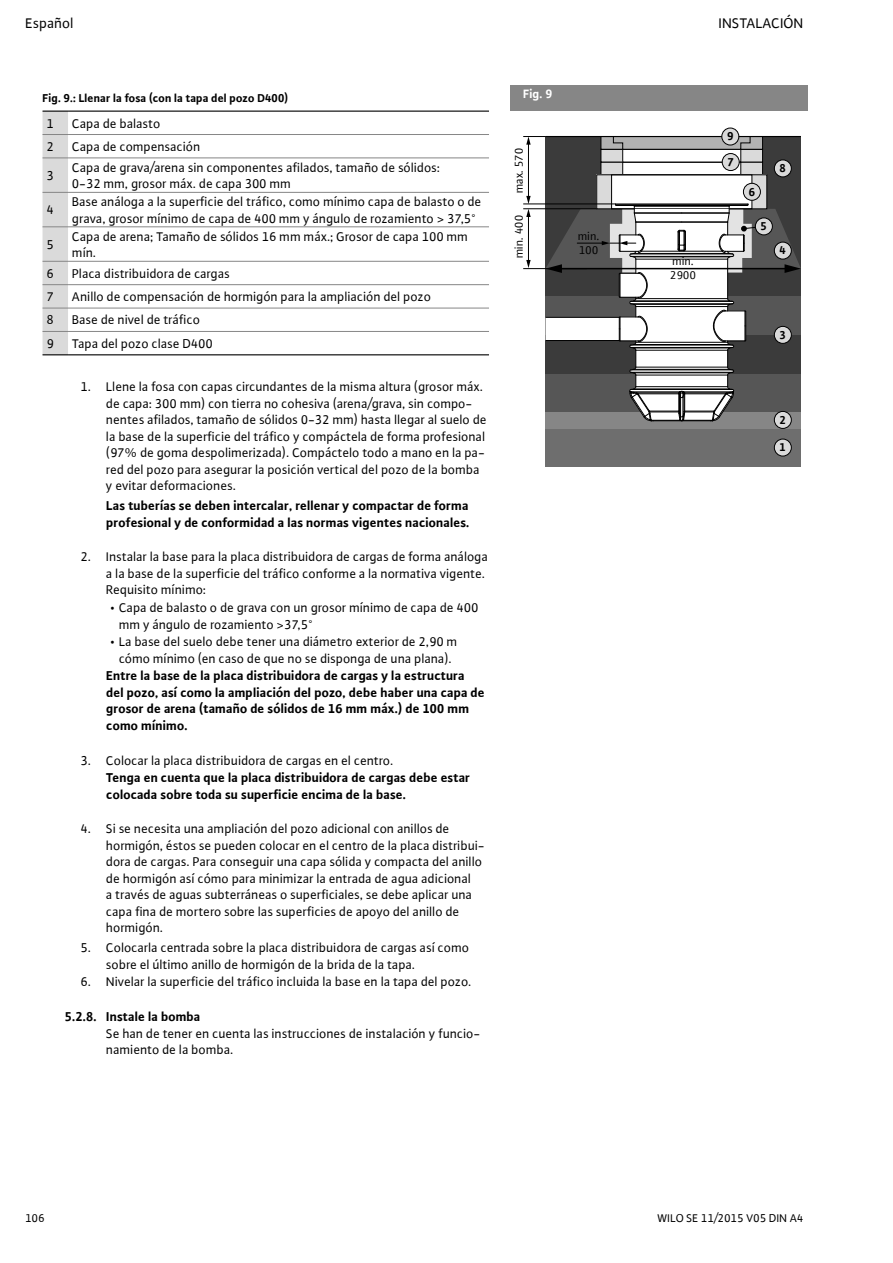
<style>
.page{position:relative;width:893px;height:1263px;background:#fff}
.page>*{position:absolute;margin:0;border:0;box-sizing:border-box;transform-origin:0 0}
.t1{font:15px "WILO Plus Global";color:#000}
.t2{font:13.5px/16.5px "WILO Plus Global";color:#000}
.t3{font:700 13.5px/16.5px "WILO Plus Global";color:#000}
.t4{font:700 12.75px "WILO Plus Global";color:#fff}
.t5{font:700 12px "WILO Plus Global";color:#000}
.t6{font:12px/14.4px "WILO Plus FM";color:#000}
.t7{font:12px "WILO Plus Global";color:#000}
.t8{font:700 12px "WILO Plus FM";color:#000}
</style>
<div class="page">
<hr style="left:68px;top:111px;width:421px;height:1px;background:#000">
<hr style="left:68px;top:354px;width:421px;height:1px;background:#000">
<hr style="left:68px;top:134px;width:421px;height:1px;background:#868686">
<hr style="left:68px;top:158px;width:421px;height:1px;background:#868686">
<div style="left:43px;top:111px;width:25px;height:244px;background:#dadada"></div>
<hr style="left:68px;top:192px;width:421px;height:1px;background:#868686">
<hr style="left:68px;top:226px;width:421px;height:1px;background:#868686">
<hr style="left:68px;top:261px;width:421px;height:1px;background:#868686">
<hr style="left:68px;top:284px;width:421px;height:1px;background:#868686">
<hr style="left:68px;top:308px;width:421px;height:1px;background:#868686">
<hr style="left:68px;top:331px;width:421px;height:1px;background:#868686">
<div style="left:546px;top:137px;width:255px;height:131px;background:#3b3b3b"></div>
<div style="left:546px;top:428px;width:255px;height:39px;background:#6e6e6e"></div>
<div style="left:546px;top:411px;width:255px;height:17px;background:#868686"></div>
<svg style="left:545px;top:317px;width:1px;height:24px"></svg>
<div style="left:601px;top:162px;width:161px;height:13px;background:#dadada"></div>
<div style="left:601px;top:162px;width:162px;height:13px;border:1px solid #000"></div>
<div style="left:623px;top:162px;width:118px;height:13px;background:#fff"></div>
<div style="left:622px;top:162px;width:119px;height:13px;border:1px solid #000"></div>
<div style="left:601px;top:149px;width:161px;height:13px;background:#dadada"></div>
<div style="left:623px;top:149px;width:118px;height:13px;background:#fff"></div>
<div style="left:601px;top:137px;width:161px;height:12px;background:#b2b2b2"></div>
<div style="left:601px;top:136px;width:162px;height:14px;border:1px solid #000"></div>
<svg style="left:613px;top:137px;width:138px;height:13px"></svg>
<hr style="left:546px;top:136px;width:255px;height:1px;background:#000">
<div style="left:597px;top:175px;width:170px;height:34px;background:#fff"></div>
<div style="left:597px;top:175px;width:15px;height:34px;background:#dadada"></div>
<div style="left:752px;top:175px;width:15px;height:34px;background:#dadada"></div>
<div style="left:596px;top:174px;width:171px;height:35px;border:1px solid #000"></div>
<div style="left:611px;top:174px;width:141px;height:35px;border:1px solid #000"></div>
<div style="left:774px;top:411px;width:17px;height:17px;background:#dadada;border-radius:50%"></div>
<div style="left:774px;top:411px;width:18px;height:18px;border:1px solid #000;border-radius:50%"></div>
<div style="left:743px;top:183px;width:17px;height:17px;background:#dadada;border-radius:50%"></div>
<div style="left:743px;top:183px;width:18px;height:18px;border:1px solid #000;border-radius:50%"></div>
<div style="left:722px;top:154px;width:17px;height:17px;background:#dadada;border-radius:50%"></div>
<div style="left:722px;top:153px;width:18px;height:18px;border:1px solid #000;border-radius:50%"></div>
<div style="left:774px;top:160px;width:17px;height:17px;background:#dadada;border-radius:50%"></div>
<div style="left:774px;top:160px;width:18px;height:17px;border:1px solid #000;border-radius:50%"></div>
<div style="left:722px;top:128px;width:17px;height:17px;background:#dadada;border-radius:50%"></div>
<div style="left:721px;top:128px;width:18px;height:17px;border:1px solid #000;border-radius:50%"></div>
<div style="left:774px;top:439px;width:17px;height:17px;background:#dadada;border-radius:50%"></div>
<div style="left:774px;top:439px;width:18px;height:17px;border:1px solid #000;border-radius:50%"></div>
<hr style="left:523px;top:208px;width:74px;height:1px;background:#000">
<hr style="left:523px;top:204px;width:92px;height:1px;background:#000">
<hr style="left:528px;top:143px;width:1px;height:54px;background:#000">
<svg style="left:523px;top:136px;width:23px;height:9px"></svg>
<hr style="left:523px;top:268px;width:64px;height:1px;background:#000">
<hr style="left:528px;top:215px;width:1px;height:46px;background:#000">
<svg style="left:526px;top:196px;width:5px;height:21px"></svg>
<svg style="left:526px;top:260px;width:5px;height:8px"></svg>
<svg style="left:546px;top:204px;width:255px;height:218px"></svg>
<div style="left:510px;top:85px;width:298px;height:26px;background:#868686"></div>
<p class="t1" style="left:26px;top:14px;width:50px">Español</p>
<p class="t1" style="left:719px;top:14px;width:86px">INSTALACIÓN</p>
<p class="t5" style="left:43px;top:91px;width:247px">Fig. 9.: Llenar la fosa (con la tapa del pozo D400)</p>
<p class="t2" style="left:47px;top:115px;width:9px">1</p>
<p class="t2" style="left:72px;top:115px;width:90px">Capa de balasto</p>
<p class="t2" style="left:47px;top:138px;width:9px">2</p>
<p class="t2" style="left:72px;top:138px;width:130px">Capa de compensación</p>
<p class="t2" style="left:47px;top:167px;width:9px">3</p>
<p class="t2" style="left:72px;top:159px;width:370px">Capa de grava/arena sin componentes afilados, tamaño de sólidos:<br>0-32 mm, grosor máx. de capa 300 mm</p>
<p class="t2" style="left:47px;top:201px;width:9px">4</p>
<p class="t2" style="left:72px;top:193px;width:411px">Base análoga a la superficie del tráfico, como mínimo capa de balasto o de grava, grosor mínimo de capa de 400 mm y ángulo de rozamiento &gt; 37,5°</p>
<p class="t2" style="left:47px;top:236px;width:9px">5</p>
<p class="t2" style="left:72px;top:228px;width:397px">Capa de arena; Tamaño de sólidos 16 mm máx.; Grosor de capa 100 mm mín.</p>
<p class="t2" style="left:47px;top:265px;width:9px">6</p>
<p class="t2" style="left:72px;top:265px;width:159px">Placa distribuidora de cargas</p>
<p class="t2" style="left:47px;top:288px;width:9px">7</p>
<p class="t2" style="left:72px;top:288px;width:360px">Anillo de compensación de hormigón para la ampliación del pozo</p>
<p class="t2" style="left:47px;top:312px;width:9px">8</p>
<p class="t2" style="left:72px;top:312px;width:129px">Base de nivel de tráfico</p>
<p class="t2" style="left:47px;top:335px;width:9px">9</p>
<p class="t2" style="left:72px;top:335px;width:142px">Tapa del pozo clase D400</p>
<p class="t2" style="left:106px;top:378px;width:382px;text-indent:-26px">1. Llene la fosa con capas circundantes de la misma altura (grosor máx. de capa: 300 mm) con tierra no cohesiva (arena/grava, sin compo&shy;nentes afilados, tamaño de sólidos 0-32 mm) hasta llegar al suelo de la base de la superficie del tráfico y compáctela de forma profesional (97% de goma despolimerizada). Compáctelo todo a mano en la pa&shy;red del pozo para asegurar la posición vertical del pozo de la bomba y evitar deformaciones.</p>
<p class="t3" style="left:106px;top:497px;width:365px">Las tuberías se deben intercalar, rellenar y compactar de forma profesional y de conformidad a las normas vigentes nacionales.</p>
<p class="t2" style="left:106px;top:548px;width:383px;text-indent:-26px">2. Instalar la base para la placa distribuidora de cargas de forma análoga a la base de la superficie del tráfico conforme a la normativa vigente.<br>Requisito mínimo:</p>
<p class="t2" style="left:119px;top:599px;width:361px;text-indent:-9px">• Capa de balasto o de grava con un grosor mínimo de capa de 400 mm y ángulo de rozamiento &gt;37,5°</p>
<p class="t2" style="left:111px;top:633px;width:348px;text-align:center">• La base del suelo debe tener una diámetro exterior de 2,90 m cómo mínimo (en caso de que no se disponga de una plana).</p>
<p class="t3" style="left:106px;top:667px;width:380px">Entre la base de la placa distribuidora de cargas y la estructura del pozo, así como la ampliación del pozo, debe haber una capa de grosor de arena (tamaño de sólidos de 16 mm máx.) de 100 mm como mínimo.</p>
<p class="t2" style="left:81px;top:752px;width:314px">3. Colocar la placa distribuidora de cargas en el centro.</p>
<p class="t3" style="left:106px;top:769px;width:365px">Tenga en cuenta que la placa distribuidora de cargas debe estar colocada sobre toda su superficie encima de la base.</p>
<p class="t2" style="left:106px;top:820px;width:380px;text-indent:-26px">4. Si se necesita una ampliación del pozo adicional con anillos de hormigón, éstos se pueden colocar en el centro de la placa distribui&shy;dora de cargas. Para conseguir una capa sólida y compacta del anillo de hormigón así cómo para minimizar la entrada de agua adicional<br>a través de aguas subterráneas o superficiales, se debe aplicar una capa fina de mortero sobre las superficies de apoyo del anillo de hormigón.</p>
<p class="t2" style="left:106px;top:939px;width:364px;text-indent:-26px">5. Colocarla centrada sobre la placa distribuidora de cargas así como sobre el último anillo de hormigón de la brida de la tapa.</p>
<p class="t2" style="left:81px;top:973px;width:392px">6. Nivelar la superficie del tráfico incluida la base en la tapa del pozo.</p>
<p class="t3" style="left:65px;top:1007px;width:137px">5.2.8. Instale la bomba</p>
<p class="t2" style="left:106px;top:1024px;width:376px">Se han de tener en cuenta las instrucciones de instalación y funcio&shy;namiento de la bomba.</p>
<p class="t4" style="left:523px;top:86px;width:31px">Fig. 9</p>
<p class="t6" style="left:511px;top:193px;width:47px;rotate:-90deg">max. 570</p>
<p class="t6" style="left:511px;top:258px;width:45px;rotate:-90deg">min. 400</p>
<p class="t6" style="left:578px;top:228px;width:23px">min.</p>
<p class="t6" style="left:579px;top:243px;width:21px">100</p>
<p class="t6" style="left:670px;top:254px;width:27px">min.<br>2900</p>
<p class="t8" style="left:727px;top:128px;width:8px">9</p>
<p class="t8" style="left:727px;top:154px;width:8px">7</p>
<p class="t8" style="left:749px;top:183px;width:8px">6</p>
<p class="t8" style="left:761px;top:218px;width:8px">5</p>
<p class="t8" style="left:780px;top:160px;width:8px">8</p>
<p class="t8" style="left:780px;top:242px;width:8px">4</p>
<p class="t8" style="left:780px;top:326px;width:8px">3</p>
<p class="t8" style="left:780px;top:411px;width:8px">2</p>
<p class="t8" style="left:780px;top:439px;width:8px">1</p>
<p class="t7" style="left:26px;top:1211px;width:21px">106</p>
<p class="t7" style="left:657px;top:1211px;width:148px">WILO SE 11/2015 V05 DIN A4</p>
</div>
